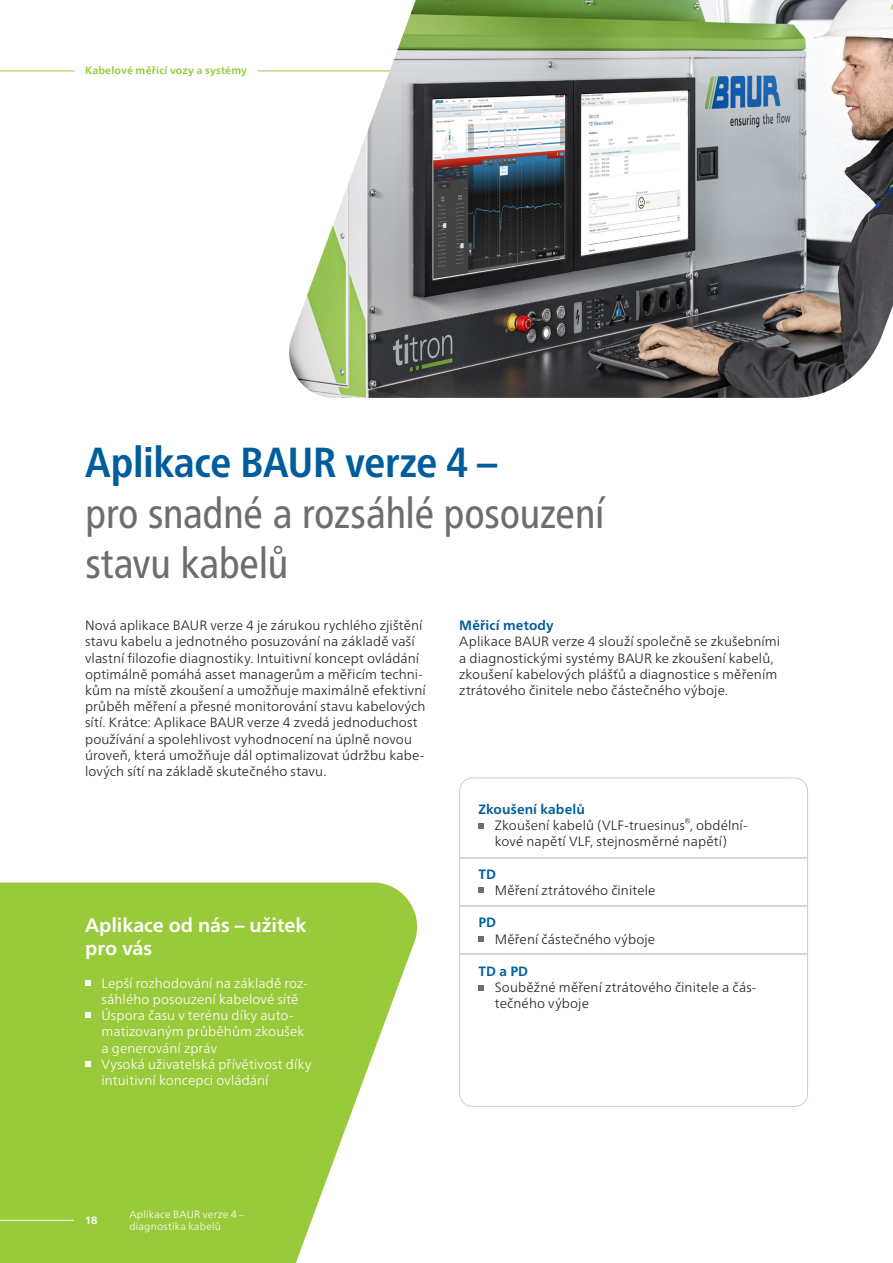
<style>
.page{position:relative;width:893px;height:1263px;background:#fff}
.page>*{position:absolute;margin:0;border:0;box-sizing:border-box;transform-origin:0 0}
.t1{font:condensed 42px/50.4px "Frutiger Neue LTW1 G";letter-spacing:-.01em;color:#6c6d70}
.t2{font:700 19.5px/23.4px "Frutiger Neue LTW1 G";color:#fff}
.t3{font:300 13.5px/16.2px "Frutiger Neue LTW1 G";letter-spacing:.01em;color:#231f20}
.t4{font:300 13.5px/16.2px "Frutiger Neue LTW1 G";letter-spacing:.005em;color:#fff}
.t5{font:700 13.5px "Frutiger Neue LTW1 G";letter-spacing:.01em;color:#005d9c}
.t6{font:300 10.5px "Frutiger Neue LTW1 G";letter-spacing:.02em;color:#fff}
.t7{font:700 10.5px "Frutiger Neue LTW1 G";letter-spacing:.02em;color:#99ca3b}
.t8{font:700 10.5px "Frutiger Neue LTW1 G";color:#fff}
.s1{font-weight:700;color:#005d9c}
</style>
<div class="page">
<svg style="left:0;top:882px;width:418px;height:381px;background:#a6d154"></svg>
<hr style="left:0;top:71px;width:74px;height:1px;background:#99ca3b">
<hr style="left:0;top:1220px;width:74px;height:1px;background:#fff">
<svg style="left:85px;top:980px;width:5px;height:6px"></svg>
<svg style="left:85px;top:1013px;width:5px;height:5px"></svg>
<svg style="left:85px;top:1061px;width:5px;height:6px"></svg>
<svg style="left:459px;top:954px;width:349px;height:153px"></svg>
<div style="left:459px;top:858px;width:349px;height:48px;border:1px solid #c0cfe5"></div>
<svg style="left:459px;top:777px;width:349px;height:81px"></svg>
<svg style="left:478px;top:888px;width:5px;height:5px"></svg>
<svg style="left:478px;top:936px;width:5px;height:5px"></svg>
<svg style="left:478px;top:985px;width:5px;height:5px"></svg>
<img style="left:288px;top:0;width:605px;height:398px">
<div style="left:459px;top:906px;width:349px;height:48px;border:1px solid #c0cfe5"></div>
<p class="t7" style="left:85px;top:63px;width:164px">Kabelové měřicí vozy a systémy</p>
<p class="t1" style="left:85px;top:434px;width:521px"><span class="s1">Aplikace BAUR verze 4 –<br></span>pro snadné a rozsáhlé posouzení stavu kabelů</p>
<p class="t3" style="left:85px;top:616px;width:342px">Nová aplikace BAUR verze 4 je zárukou rychlého zjištění stavu kabelu a jednotného posuzování na základě vaší vlastní filozofie diagnostiky. Intuitivní koncept ovládání optimálně pomáhá asset managerům a měřicím techni&shy;kům na místě zkoušení a umožňuje maximálně efektivní průběh měření a přesné monitorování stavu kabelových sítí. Krátce: Aplikace BAUR verze 4 zvedá jednoduchost používání a spolehlivost vyhodnocení na úplně novou úroveň, která umožňuje dál optimalizovat údržbu kabe&shy;lových sítí na základě skutečného stavu.</p>
<p class="t2" style="left:85px;top:912px;width:223px">Aplikace od nás – užitek pro vás</p>
<p class="t4" style="left:102px;top:974px;width:208px">Lepší rozhodování na základě roz&shy;sáhlého posouzení kabelové sítě</p>
<p class="t4" style="left:102px;top:1006px;width:204px">Úspora času v terénu díky auto&shy;matizovaným průběhům zkoušek a generování zpráv</p>
<p class="t4" style="left:102px;top:1055px;width:212px">Vysoká uživatelská přívětivost díky intuitivní koncepci ovládání</p>
<p class="t5" style="left:459px;top:616px;width:96px">Měřicí metody</p>
<p class="t3" style="left:459px;top:633px;width:322px">Aplikace BAUR verze 4 slouží společně se zkušebními a diagnostickými systémy BAUR ke zkoušení kabelů, zkoušení kabelových plášťů a diagnostice s měřením ztrátového činitele nebo částečného výboje.</p>
<p class="t5" style="left:478px;top:799px;width:108px">Zkoušení kabelů</p>
<p class="t3" style="left:495px;top:816px;width:254px">Zkoušení kabelů (VLF-truesinus , obdélní&shy;kové napětí VLF, stejnosměrné napětí)</p>
<p class="t5" style="left:478px;top:864px;width:19px">TD</p>
<p class="t3" style="left:495px;top:881px;width:162px">Měření ztrátového činitele</p>
<p class="t5" style="left:478px;top:913px;width:19px">PD</p>
<p class="t3" style="left:495px;top:930px;width:162px">Měření částečného výboje</p>
<p class="t5" style="left:478px;top:961px;width:51px">TD a PD</p>
<p class="t3" style="left:495px;top:978px;width:263px">Souběžné měření ztrátového činitele a čás&shy;tečného výboje</p>
<p class="t8" style="left:85px;top:1212px;width:14px">18</p>
<p class="t6" style="left:129px;top:1206px;width:117px">Aplikace BAUR verze 4 –</p>
<p class="t6" style="left:129px;top:1219px;width:93px">diagnostika kabelů</p>
</div>
